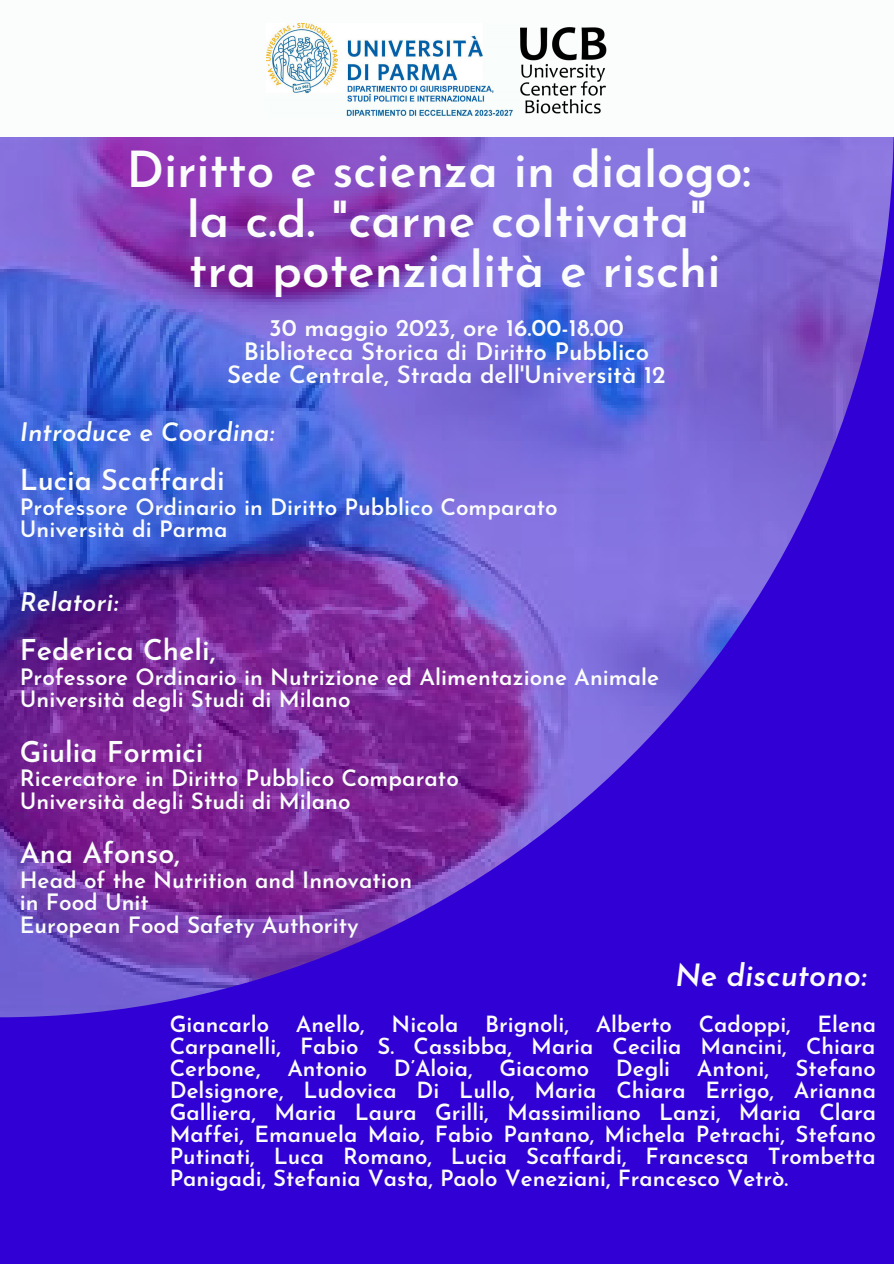
<style>
.page{position:relative;width:894px;height:1264px;background:#fff}
.page>*{position:absolute;margin:0;border:0;box-sizing:border-box;transform-origin:0 0}
.t1{font:600 49.5px "Josefin Sans";color:#fafdfb}
.t2{font:italic 600 30.6px "Josefin Sans";color:#fafdfb}
.t3{font:600 28.65px "Josefin Sans";color:#fafdfb}
.t4{font:italic 600 25.5px "Josefin Sans";color:#fafdfb}
.t5{font:600 24px "Josefin Sans";color:#fafdfb}
.t6{font:600 22.5px/22.5px "Josefin Sans";color:#fafdfb}
.t7{font:600 22.2px/21.9px "Josefin Sans";color:#fafdfb;text-align:justify}
</style>
<div class="page">
<div style="left:0;top:0;width:893px;height:1263px;background:#3100d4"></div>
<img style="left:0;top:136px;width:893px;height:881px">
<div style="left:0;top:0;width:893px;height:136px;background:#fafdfb"></div>
<img style="left:266px;top:24px;width:247px;height:93px">
<img style="left:520px;top:27px;width:87px;height:87px">
<p class="t1" style="left:126px;top:150px;width:626px">Diritto e scienza in dialogo:</p>
<p class="t1" style="left:187px;top:200px;width:521px">la c.d. "carne coltivata"</p>
<p class="t1" style="left:189px;top:249px;width:533px">tra potenzialità e rischi</p>
<p class="t5" style="left:269px;top:318px;width:356px">30 maggio 2023, ore 16.00-18.00</p>
<p class="t5" style="left:244px;top:342px;width:406px">Biblioteca Storica di Diritto Pubblico</p>
<p class="t5" style="left:227px;top:365px;width:440px">Sede Centrale, Strada dell'Università 12</p>
<p class="t4" style="left:20px;top:421px;width:255px">Introduce e Coordina:</p>
<p class="t3" style="left:20px;top:468px;width:206px">Lucia Scaffardi</p>
<p class="t6" style="left:20px;top:498px;width:539px">Professore Ordinario in Diritto Pubblico Comparato</p>
<p class="t6" style="left:20px;top:520px;width:209px">Università di Parma</p>
<p class="t4" style="left:20px;top:591px;width:99px">Relatori:</p>
<p class="t3" style="left:20px;top:638px;width:197px">Federica Cheli,</p>
<p class="t6" style="left:20px;top:668px;width:640px">Professore Ordinario in Nutrizione ed Alimentazione Animale<br>Università degli Studi di Milano</p>
<p class="t3" style="left:20px;top:740px;width:185px">Giulia Formici</p>
<p class="t6" style="left:20px;top:769px;width:440px">Ricercatore in Diritto Pubblico Comparato</p>
<p class="t6" style="left:20px;top:792px;width:332px">Università degli Studi di Milano</p>
<p class="t3" style="left:20px;top:841px;width:162px">Ana Afonso,</p>
<p class="t6" style="left:20px;top:870px;width:394px">Head of the Nutrition and Innovation</p>
<p class="t6" style="left:20px;top:893px;width:131px">in Food Unit</p>
<p class="t6" style="left:20px;top:915px;width:340px">European Food Safety Authority</p>
<p class="t2" style="left:675px;top:963px;width:193px">Ne discutono:</p>
<p class="t7" style="left:170px;top:1015px;width:707px">Giancarlo Anello, Nicola Brignoli, Alberto Cadoppi, Elena Carpanelli, Fabio S. Cassibba, Maria Cecilia Mancini, Chiara Cerbone, Antonio D’Aloia, Giacomo Degli Antoni, Stefano Delsignore, Ludovica Di Lullo, Maria Chiara Errigo, Arianna Galliera, Maria Laura Grilli, Massimiliano Lanzi, Maria Clara Maffei, Emanuela Maio, Fabio Pantano, Michela Petrachi, Stefano Putinati, Luca Romano, Lucia Scaffardi, Francesca Trombetta Panigadi, Stefania Vasta, Paolo Veneziani, Francesco Vetrò.</p>
</div>
